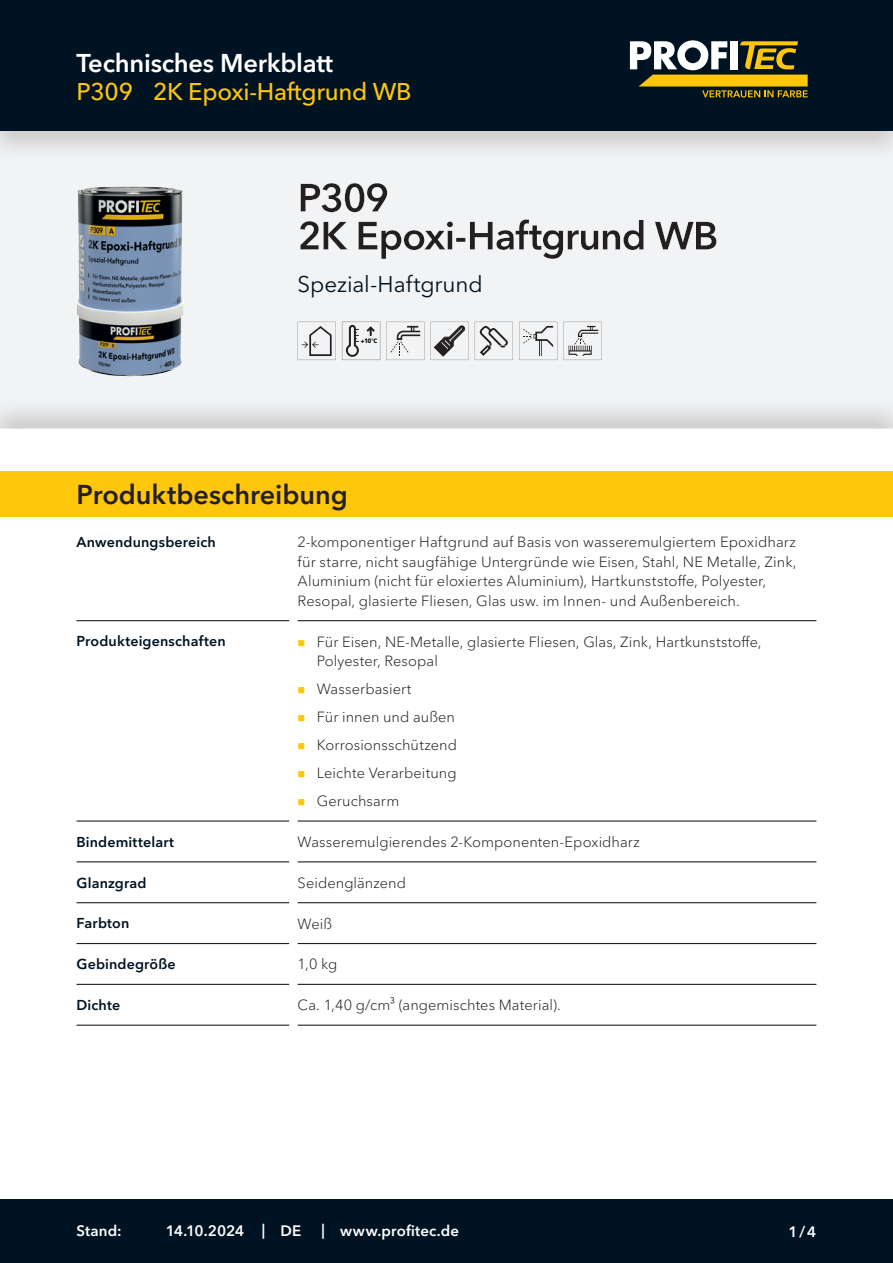
<style>
.page{position:relative;width:893px;height:1263px;background:#fff}
.page>*{position:absolute;margin:0;border:0;box-sizing:border-box;transform-origin:0 0}
.CB_AF_Kapitel_Ueberschrift{font:600 27px "Avenir Next Cyr";color:#231f20}
.CB_AF_Kopf_TM{font:600 25.5px "Avenir Next Cyr";letter-spacing:-.01em;color:#fff}
.CB_AF_Kopf_Produktname_klein{font:500 24px "Avenir Next Cyr";letter-spacing:-.01em;color:#fec70c}
.t1{font:22.5px "Avenir Next Cyr";letter-spacing:-.005em;color:#001322}
.CB_AF_Fuss_Stand_linksb{font:600 15px "Avenir Next Cyr";letter-spacing:.01em;color:#fff}
.CB_AF_Text_Standard{font:300 14.7px/19.5px "Avenir Next Cyr";letter-spacing:.005em;color:#231f20}
.CB_AF_Abschnitt_Ueberschrift{font:600 14.25px "Avenir Next Cyr";letter-spacing:.01em;color:#001322}
.t2{font:900 6.3px "Frutiger LT";color:#000}
.s1{font-weight:400}
</style>
<div class="page">
<div style="left:0;top:0;width:893px;height:131px;background:#001322"></div>
<div style="left:0;top:1199px;width:893px;height:64px;background:#001322"></div>
<div style="left:0;top:122px;width:893px;height:312px;background:#231f20;opacity:.2"></div>
<hr style="left:77px;top:620px;width:212px;height:1px;background:#231f20">
<hr style="left:298px;top:620px;width:518px;height:1px;background:#231f20">
<hr style="left:77px;top:820px;width:212px;height:2px;background:#231f20">
<hr style="left:298px;top:820px;width:518px;height:2px;background:#231f20">
<hr style="left:77px;top:861px;width:212px;height:1px;background:#231f20">
<hr style="left:298px;top:861px;width:518px;height:1px;background:#231f20">
<hr style="left:77px;top:902px;width:212px;height:1px;background:#231f20">
<hr style="left:298px;top:902px;width:518px;height:1px;background:#231f20">
<hr style="left:77px;top:943px;width:212px;height:1px;background:#231f20">
<hr style="left:298px;top:943px;width:518px;height:1px;background:#231f20">
<hr style="left:77px;top:984px;width:212px;height:1px;background:#231f20">
<hr style="left:298px;top:984px;width:518px;height:1px;background:#231f20">
<hr style="left:77px;top:1024px;width:212px;height:2px;background:#231f20">
<hr style="left:298px;top:1024px;width:518px;height:2px;background:#231f20">
<div style="left:0;top:471px;width:893px;height:46px;background:#fec70c"></div>
<svg style="left:630px;top:40px;width:178px;height:58px"></svg>
<p class="CB_AF_Kopf_TM" style="left:77px;top:47px;width:258px">Technisches Merkblatt</p>
<p class="CB_AF_Kopf_Produktname_klein" style="left:77px;top:78px;width:58px">P309</p>
<p class="CB_AF_Kopf_Produktname_klein" style="left:153px;top:78px;width:260px">2K Epoxi-Haftgrund WB</p>
<h3 class="t1" style="left:298px;top:271px;width:187px">Spezial-Haftgrund</h3>
<p class="t2" style="left:361px;top:337px;width:18px">+10<span class="s1">°</span>C</p>
<p class="CB_AF_Kapitel_Ueberschrift" style="left:77px;top:478px;width:273px">Produktbeschreibung</p>
<p class="CB_AF_Abschnitt_Ueberschrift" style="left:77px;top:533px;width:141px">Anwendungsbereich</p>
<p class="CB_AF_Text_Standard" style="left:298px;top:532px;width:500px">2-komponentiger Haftgrund auf Basis von wasseremulgiertem Epoxidharz für starre, nicht saugfähige Untergründe wie Eisen, Stahl, NE Metalle, Zink, Aluminium (nicht für eloxiertes Aluminium), Hartkunststoffe, Polyester, Resopal, glasierte Fliesen, Glas usw. im Innen- und Außenbereich.</p>
<p class="CB_AF_Abschnitt_Ueberschrift" style="left:77px;top:633px;width:151px">Produkteigenschaften</p>
<p class="CB_AF_Text_Standard" style="left:317px;top:632px;width:446px">Für Eisen, NE-Metalle, glasierte Fliesen, Glas, Zink, Hartkunststoffe,<br>Polyester, Resopal</p>
<p class="CB_AF_Text_Standard" style="left:317px;top:679px;width:96px">Wasserbasiert</p>
<p class="CB_AF_Text_Standard" style="left:317px;top:707px;width:140px">Für innen und außen</p>
<p class="CB_AF_Text_Standard" style="left:317px;top:735px;width:142px">Korrosionsschützend</p>
<p class="CB_AF_Text_Standard" style="left:317px;top:763px;width:141px">Leichte Verarbeitung</p>
<p class="CB_AF_Text_Standard" style="left:317px;top:791px;width:84px">Geruchsarm</p>
<p class="CB_AF_Abschnitt_Ueberschrift" style="left:77px;top:833px;width:99px">Bindemittelart</p>
<p class="CB_AF_Text_Standard" style="left:298px;top:832px;width:344px">Wasseremulgierendes 2-Komponenten-Epoxidharz</p>
<p class="CB_AF_Abschnitt_Ueberschrift" style="left:77px;top:874px;width:72px">Glanzgrad</p>
<p class="CB_AF_Text_Standard" style="left:298px;top:873px;width:110px">Seidenglänzend</p>
<p class="CB_AF_Abschnitt_Ueberschrift" style="left:77px;top:915px;width:54px">Farbton</p>
<p class="CB_AF_Text_Standard" style="left:298px;top:914px;width:36px">Weiß</p>
<p class="CB_AF_Abschnitt_Ueberschrift" style="left:77px;top:955px;width:101px">Gebindegröße</p>
<p class="CB_AF_Text_Standard" style="left:298px;top:954px;width:41px">1,0 kg</p>
<p class="CB_AF_Abschnitt_Ueberschrift" style="left:77px;top:996px;width:45px">Dichte</p>
<p class="CB_AF_Text_Standard" style="left:298px;top:995px;width:265px">Ca. 1,40 g/cm³ (angemischtes Material).</p>
<p class="CB_AF_Fuss_Stand_linksb" style="left:77px;top:1222px;width:47px">Stand:</p>
<p class="CB_AF_Fuss_Stand_linksb" style="left:166px;top:1222px;width:80px">14.10.2024</p>
<p class="CB_AF_Fuss_Stand_linksb" style="left:262px;top:1221px;width:5px">|</p>
<p class="CB_AF_Fuss_Stand_linksb" style="left:281px;top:1222px;width:22px">DE</p>
<p class="CB_AF_Fuss_Stand_linksb" style="left:321px;top:1221px;width:5px">|</p>
<p class="CB_AF_Fuss_Stand_linksb" style="left:340px;top:1222px;width:120px">www.profitec.de</p>
<p class="CB_AF_Fuss_Stand_linksb" style="left:788px;top:1222px;width:29px">1/4</p>
</div>
